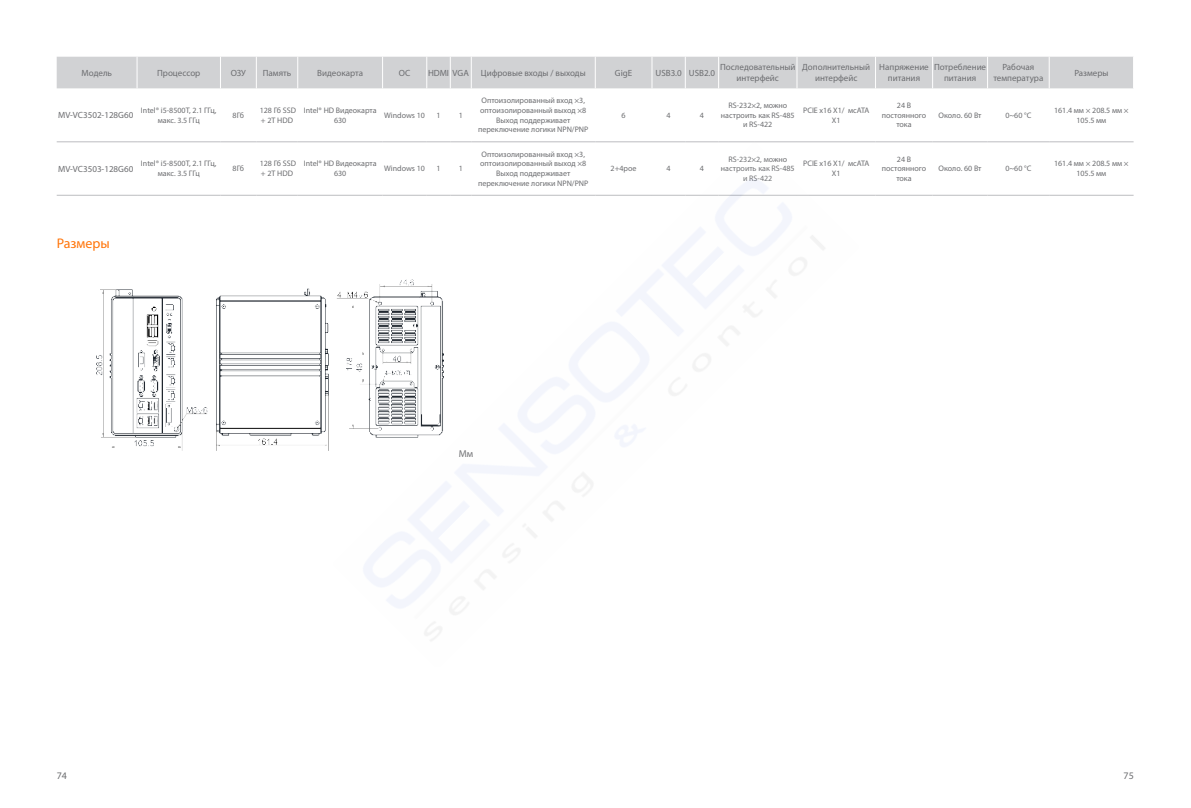
<style>
.page{position:relative;width:1191px;height:808px;background:#fff}
.page>*{position:absolute;margin:0;border:0;box-sizing:border-box;transform-origin:0 0}
.t1{font:14px "Myriad Pro";color:#ff750a}
.t2{font:10px "Myriad Pro";color:#6c6d70}
.t3{font:9px/10.8px "Myriad Pro";color:#6c6d70;text-align:center}
.t4{font:8px/9.6px "Myriad Pro";color:#6c6d70;text-align:center}
</style>
<div class="page">
<img style="left:96px;top:288px;width:233px;height:163px">
<div style="left:57px;top:57px;width:1076px;height:31px;background:#d1d2d4"></div>
<hr style="left:137px;top:57px;width:1px;height:31px;background:#fff">
<hr style="left:220px;top:57px;width:1px;height:31px;background:#fff">
<hr style="left:256px;top:57px;width:1px;height:31px;background:#fff">
<hr style="left:297px;top:57px;width:1px;height:31px;background:#fff">
<hr style="left:382px;top:57px;width:1px;height:31px;background:#fff">
<hr style="left:426px;top:57px;width:1px;height:31px;background:#fff">
<hr style="left:450px;top:57px;width:1px;height:31px;background:#fff">
<hr style="left:471px;top:57px;width:1px;height:31px;background:#fff">
<hr style="left:595px;top:57px;width:1px;height:31px;background:#fff">
<hr style="left:651px;top:57px;width:1px;height:31px;background:#fff">
<hr style="left:685px;top:57px;width:1px;height:31px;background:#fff">
<hr style="left:718px;top:57px;width:1px;height:31px;background:#fff">
<hr style="left:796px;top:57px;width:1px;height:31px;background:#fff">
<hr style="left:875px;top:57px;width:1px;height:31px;background:#fff">
<hr style="left:932px;top:57px;width:1px;height:31px;background:#fff">
<hr style="left:987px;top:57px;width:1px;height:31px;background:#fff">
<hr style="left:1049px;top:57px;width:1px;height:31px;background:#fff">
<hr style="left:57px;top:141px;width:80px;height:1px;background:#bcbdc0">
<hr style="left:137px;top:141px;width:83px;height:1px;background:#bcbdc0">
<hr style="left:220px;top:141px;width:36px;height:1px;background:#bcbdc0">
<hr style="left:256px;top:141px;width:42px;height:1px;background:#bcbdc0">
<hr style="left:298px;top:141px;width:84px;height:1px;background:#bcbdc0">
<hr style="left:797px;top:141px;width:78px;height:1px;background:#bcbdc0">
<hr style="left:875px;top:141px;width:57px;height:1px;background:#bcbdc0">
<hr style="left:932px;top:141px;width:55px;height:1px;background:#bcbdc0">
<hr style="left:987px;top:141px;width:62px;height:1px;background:#bcbdc0">
<hr style="left:1049px;top:141px;width:84px;height:1px;background:#bcbdc0">
<hr style="left:57px;top:195px;width:80px;height:1px;background:#bcbdc0">
<hr style="left:137px;top:195px;width:83px;height:1px;background:#bcbdc0">
<hr style="left:220px;top:195px;width:36px;height:1px;background:#bcbdc0">
<hr style="left:256px;top:195px;width:42px;height:1px;background:#bcbdc0">
<hr style="left:298px;top:195px;width:84px;height:1px;background:#bcbdc0">
<hr style="left:797px;top:195px;width:78px;height:1px;background:#bcbdc0">
<hr style="left:875px;top:195px;width:57px;height:1px;background:#bcbdc0">
<hr style="left:932px;top:195px;width:55px;height:1px;background:#bcbdc0">
<hr style="left:987px;top:195px;width:62px;height:1px;background:#bcbdc0">
<hr style="left:1049px;top:195px;width:84px;height:1px;background:#bcbdc0">
<img style="left:333px;top:141px;width:525px;height:500px">
<p class="t3" style="left:82px;top:67px;width:32px">Модель</p>
<p class="t3" style="left:157px;top:67px;width:45px">Процессор</p>
<p class="t3" style="left:231px;top:67px;width:17px">ОЗУ</p>
<p class="t3" style="left:263px;top:67px;width:30px">Память</p>
<p class="t3" style="left:317px;top:67px;width:47px">Видеокарта</p>
<p class="t3" style="left:399px;top:67px;width:13px">ОС</p>
<p class="t3" style="left:428px;top:67px;width:42px">HDMI VGA</p>
<p class="t3" style="left:481px;top:67px;width:106px">Цифровые входы / выходы</p>
<p class="t3" style="left:615px;top:67px;width:19px">GigE</p>
<p class="t3" style="left:655px;top:67px;width:61px">USB3.0 USB2.0</p>
<p class="t3" style="left:720px;top:62px;width:77px">Последовательный интерфейс</p>
<p class="t3" style="left:802px;top:62px;width:69px">Дополнительный интерфейс</p>
<p class="t3" style="left:879px;top:62px;width:51px">Напряжение питания</p>
<p class="t3" style="left:934px;top:62px;width:54px">Потребление питания</p>
<p class="t3" style="left:993px;top:62px;width:52px">Рабочая температура</p>
<p class="t3" style="left:1074px;top:67px;width:36px">Размеры</p>
<p class="t3" style="left:58px;top:110px;width:77px">MV-VC3502-128G60</p>
<p class="t4" style="left:141px;top:105px;width:77px">Intel® i5-8500T, 2.1 ГГц, макс. 3.5 ГГц</p>
<p class="t4" style="left:233px;top:110px;width:13px">8Гб</p>
<p class="t4" style="left:260px;top:105px;width:38px;text-align:left">128 Гб SSD + 2T HDD</p>
<p class="t4" style="left:304px;top:105px;width:74px">Intel® HD Видеокарта<br>630</p>
<p class="t4" style="left:384px;top:110px;width:42px">Windows 10</p>
<p class="t4" style="left:436px;top:110px;width:6px">1</p>
<p class="t4" style="left:459px;top:110px;width:6px">1</p>
<p class="t4" style="left:478px;top:96px;width:112px">Оптоизолированный вход ×3, оптоизолированный выход ×8<br>Выход поддерживает переключение логики NPN/PNP</p>
<p class="t4" style="left:621px;top:110px;width:6px">6</p>
<p class="t4" style="left:666px;top:110px;width:6px">4</p>
<p class="t4" style="left:700px;top:110px;width:6px">4</p>
<p class="t4" style="left:721px;top:101px;width:75px">RS-232×2, можно настроить как RS-485 и RS-422</p>
<p class="t4" style="left:803px;top:105px;width:68px">PCIE x16 X1/ мсATA<br>X1</p>
<p class="t4" style="left:882px;top:101px;width:46px">24 В постоянного тока</p>
<p class="t4" style="left:938px;top:110px;width:44px">Около. 60 Вт</p>
<p class="t4" style="left:1005px;top:110px;width:27px">0~60 °C</p>
<p class="t4" style="left:1054px;top:105px;width:76px">161.4 мм × 208.5 мм ×<br>105.5 мм</p>
<p class="t3" style="left:58px;top:163px;width:77px">MV-VC3503-128G60</p>
<p class="t4" style="left:141px;top:159px;width:77px">Intel® i5-8500T, 2.1 ГГц, макс. 3.5 ГГц</p>
<p class="t4" style="left:233px;top:164px;width:13px">8Гб</p>
<p class="t4" style="left:260px;top:159px;width:38px;text-align:left">128 Гб SSD + 2T HDD</p>
<p class="t4" style="left:304px;top:159px;width:74px">Intel® HD Видеокарта<br>630</p>
<p class="t4" style="left:384px;top:164px;width:42px">Windows 10</p>
<p class="t4" style="left:436px;top:164px;width:6px">1</p>
<p class="t4" style="left:459px;top:164px;width:6px">1</p>
<p class="t4" style="left:478px;top:149px;width:112px">Оптоизолированный вход ×3, оптоизолированный выход ×8<br>Выход поддерживает переключение логики NPN/PNP</p>
<h1 class="t1" style="left:57px;top:235px;width:55px">Размеры</h1>
<p class="t4" style="left:610px;top:164px;width:27px">2+4poe</p>
<p class="t4" style="left:666px;top:164px;width:6px">4</p>
<p class="t4" style="left:700px;top:164px;width:6px">4</p>
<p class="t4" style="left:721px;top:154px;width:75px">RS-232×2, можно настроить как RS-485 и RS-422</p>
<p class="t4" style="left:803px;top:159px;width:68px">PCIE x16 X1/ мсATA<br>X1</p>
<p class="t4" style="left:882px;top:154px;width:46px">24 В постоянного тока</p>
<p class="t4" style="left:938px;top:164px;width:44px">Около. 60 Вт</p>
<p class="t4" style="left:1005px;top:164px;width:27px">0~60 °C</p>
<p class="t4" style="left:1054px;top:159px;width:76px">161.4 мм × 208.5 мм ×<br>105.5 мм</p>
<p class="t2" style="left:459px;top:447px;width:16px">Мм</p>
<p class="t2" style="left:57px;top:769px;width:12px">74</p>
<p class="t2" style="left:1123px;top:769px;width:12px">75</p>
</div>
